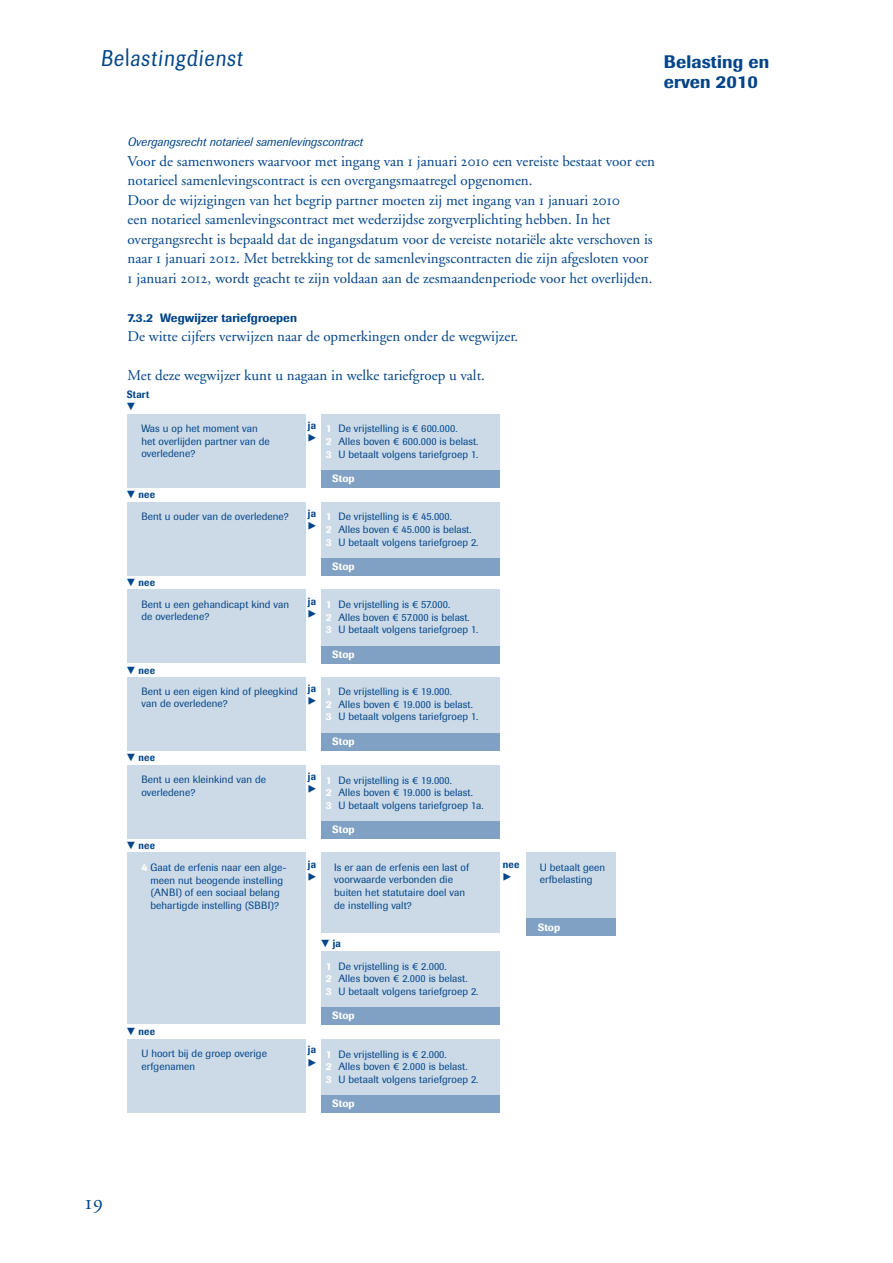
<style>
.page{position:relative;width:893px;height:1263px;background:#fff}
.page>*{position:absolute;margin:0;border:0;box-sizing:border-box;transform-origin:0 0}
.t1{font:22.5px "Belastingdienst";color:#004489}
.t2{font:500 18px/19.5px "Imago";letter-spacing:.01em;color:#004489}
.t3{font:15px/19.5px "Adobe Garamond";color:#004489}
.t4{font:italic 12px "Imago";letter-spacing:.005em;color:#004489}
.t5{font:500 12px "Imago";letter-spacing:.005em;color:#004489}
.t6{font:10.5px/12.6px "Imago";letter-spacing:.005em;color:#004489}
.t7{font:500 10.5px "Imago BQ";letter-spacing:.03em;color:#004489;scale:.9 1}
.t8{font:500 10.5px "Imago";letter-spacing:.005em;color:#fff}
.s1{font-family:"Adobe Garamond Exp"}
.s2{font-weight:500;color:#fff}
.s3{font-family:"Imago BQ"}
</style>
<div class="page">
<div style="left:127px;top:414px;width:178px;height:74px;background:#ccdae7"></div>
<div style="left:127px;top:502px;width:178px;height:74px;background:#ccdae7"></div>
<div style="left:127px;top:589px;width:178px;height:74px;background:#ccdae7"></div>
<div style="left:127px;top:677px;width:178px;height:73px;background:#ccdae7"></div>
<div style="left:127px;top:765px;width:178px;height:74px;background:#ccdae7"></div>
<div style="left:127px;top:1039px;width:178px;height:74px;background:#ccdae7"></div>
<div style="left:127px;top:852px;width:178px;height:172px;background:#ccdae7"></div>
<div style="left:321px;top:414px;width:179px;height:74px;background:#ccdae7"></div>
<div style="left:321px;top:470px;width:179px;height:18px;background:#80a1c4"></div>
<div style="left:321px;top:502px;width:179px;height:74px;background:#ccdae7"></div>
<div style="left:321px;top:558px;width:179px;height:18px;background:#80a1c4"></div>
<div style="left:321px;top:589px;width:179px;height:74px;background:#ccdae7"></div>
<div style="left:321px;top:646px;width:179px;height:17px;background:#80a1c4"></div>
<div style="left:321px;top:677px;width:179px;height:73px;background:#ccdae7"></div>
<div style="left:321px;top:733px;width:179px;height:17px;background:#80a1c4"></div>
<div style="left:321px;top:765px;width:179px;height:74px;background:#ccdae7"></div>
<div style="left:321px;top:821px;width:179px;height:18px;background:#80a1c4"></div>
<div style="left:321px;top:1039px;width:179px;height:74px;background:#ccdae7"></div>
<div style="left:321px;top:1095px;width:179px;height:18px;background:#80a1c4"></div>
<div style="left:321px;top:951px;width:179px;height:74px;background:#ccdae7"></div>
<div style="left:321px;top:1007px;width:179px;height:18px;background:#80a1c4"></div>
<div style="left:321px;top:852px;width:179px;height:81px;background:#ccdae7"></div>
<div style="left:527px;top:852px;width:89px;height:81px;background:#ccdae7"></div>
<div style="left:527px;top:919px;width:89px;height:17px;background:#80a1c4"></div>
<h1 class="t1" style="left:102px;top:44px;width:142px">12345</h1>
<h2 class="t2" style="left:664px;top:52px;width:107px">Belasting en erven 2010</h2>
<p class="t4" style="left:128px;top:135px;width:237px">Overgangsrecht notarieel samenlevingscontract</p>
<p class="t3" style="left:128px;top:152px;width:529px">Voor de samenwoners waarvoor met ingang van <span class="s1">1</span> januari <span class="s1">2010</span> een vereiste bestaat voor een notarieel samenlevingscontract is een overgangsmaatregel opgenomen.<br>Door de wijzigingen van het begrip partner moeten zij met ingang van <span class="s1">1</span> januari <span class="s1">2010<br></span>een notarieel samenlevingscontract met wederzijdse zorgverplichting hebben. In het overgangsrecht is bepaald dat de ingangsdatum voor de vereiste notariële akte verschoven is naar <span class="s1">1</span> januari <span class="s1">2012</span>. Met betrekking tot de samenlevingscontracten die zijn afgesloten voor <span class="s1">1</span> januari <span class="s1">2012,</span> wordt geacht te zijn voldaan aan de zesmaandenperiode voor het overlijden.</p>
<p class="t5" style="left:128px;top:310px;width:171px">7.3.2 Wegwijzer tariefgroepen</p>
<h3 class="t3" style="left:128px;top:327px;width:392px">De witte cijfers verwijzen naar de opmerkingen onder de wegwijzer.</h3>
<h3 class="t3" style="left:128px;top:366px;width:359px">Met deze wegwijzer kunt u nagaan in welke tariefgroep u valt.</h3>
<p class="t7" style="left:127px;top:388px;width:26px">Start</p>
<p class="t6" style="left:141px;top:422px;width:130px">Was u op het moment van het overlijden partner van de overledene?</p>
<p class="t7" style="left:127px;top:488px;width:33px">▼ nee</p>
<p class="t6" style="left:141px;top:510px;width:149px">Bent u ouder van de overledene?</p>
<p class="t7" style="left:127px;top:576px;width:33px">▼ nee</p>
<p class="t6" style="left:141px;top:598px;width:149px">Bent u een gehandicapt kind van de overledene?</p>
<p class="t7" style="left:127px;top:664px;width:33px">▼ nee</p>
<p class="t6" style="left:141px;top:685px;width:158px">Bent u een eigen kind of pleegkind van de overledene?</p>
<p class="t7" style="left:127px;top:751px;width:33px">▼ nee</p>
<p class="t6" style="left:141px;top:773px;width:126px">Bent u een kleinkind van de overledene?</p>
<p class="t7" style="left:127px;top:839px;width:33px">▼ nee</p>
<p class="t6" style="left:141px;top:861px;width:147px;text-align:center"><span class="s2">4</span> Gaat de erfenis naar een alge&shy;meen nut beogende instelling (ANBI) of een sociaal belang behartigde instelling (SBBI)?</p>
<p class="t7" style="left:127px;top:1025px;width:33px">▼ nee</p>
<p class="t6" style="left:141px;top:1047px;width:127px">U hoort bij de groep overige erfgenamen</p>
<p class="t7" style="left:308px;top:419px;width:11px">ja</p>
<p class="t7" style="left:308px;top:507px;width:11px">ja</p>
<p class="t7" style="left:308px;top:594px;width:11px">ja</p>
<p class="t7" style="left:308px;top:682px;width:11px">ja</p>
<p class="t7" style="left:308px;top:770px;width:11px">ja</p>
<p class="t6" style="left:326px;top:422px;width:154px"><span class="s2">1</span> De vrijstelling is <span class="s3">€</span> 600.000.<br><span class="s2">2</span> Alles boven <span class="s3">€</span> 600.000 is belast.<br><span class="s2">3</span> U betaalt volgens tariefgroep 1.</p>
<p class="t8" style="left:332px;top:472px;width:24px">Stop</p>
<p class="t6" style="left:326px;top:510px;width:154px"><span class="s2">1</span> De vrijstelling is <span class="s3">€</span> 45.000.<br><span class="s2">2</span> Alles boven <span class="s3">€</span> 45.000 is belast.<br><span class="s2">3</span> U betaalt volgens tariefgroep 2.</p>
<p class="t8" style="left:332px;top:560px;width:24px">Stop</p>
<p class="t6" style="left:326px;top:598px;width:154px"><span class="s2">1</span> De vrijstelling is <span class="s3">€</span> 57.000.<br><span class="s2">2</span> Alles boven <span class="s3">€</span> 57.000 is belast.<br><span class="s2">3</span> U betaalt volgens tariefgroep 1.</p>
<p class="t8" style="left:332px;top:648px;width:24px">Stop</p>
<p class="t6" style="left:326px;top:685px;width:154px"><span class="s2">1</span> De vrijstelling is <span class="s3">€</span> 19.000.<br><span class="s2">2</span> Alles boven <span class="s3">€</span> 19.000 is belast.<br><span class="s2">3</span> U betaalt volgens tariefgroep 1.</p>
<p class="t8" style="left:332px;top:735px;width:24px">Stop</p>
<p class="t6" style="left:326px;top:774px;width:160px"><span class="s2">1</span> De vrijstelling is <span class="s3">€</span> 19.000.<br><span class="s2">2</span> Alles boven <span class="s3">€</span> 19.000 is belast.<br><span class="s2">3</span> U betaalt volgens tariefgroep 1a.</p>
<p class="t8" style="left:332px;top:823px;width:24px">Stop</p>
<p class="t7" style="left:308px;top:858px;width:11px">ja</p>
<p class="t7" style="left:503px;top:858px;width:20px">nee</p>
<p class="t6" style="left:334px;top:861px;width:136px">Is er aan de erfenis een last of voorwaarde verbonden die buiten het statutaire doel van de instelling valt?</p>
<p class="t6" style="left:540px;top:861px;width:67px">U betaalt geen erfbelasting</p>
<p class="t8" style="left:538px;top:920px;width:24px">Stop</p>
<p class="t7" style="left:321px;top:937px;width:23px">▼ ja</p>
<p class="t7" style="left:308px;top:1043px;width:11px">ja</p>
<p class="t6" style="left:326px;top:960px;width:154px"><span class="s2">1</span> De vrijstelling is <span class="s3">€</span> 2.000.<br><span class="s2">2</span> Alles boven <span class="s3">€</span> 2.000 is belast.<br><span class="s2">3</span> U betaalt volgens tariefgroep 2.</p>
<p class="t8" style="left:332px;top:1009px;width:24px">Stop</p>
<p class="t6" style="left:326px;top:1048px;width:154px"><span class="s2">1</span> De vrijstelling is <span class="s3">€</span> 2.000.<br><span class="s2">2</span> Alles boven <span class="s3">€</span> 2.000 is belast.<br><span class="s2">3</span> U betaalt volgens tariefgroep 2.</p>
<p class="t8" style="left:332px;top:1097px;width:24px">Stop</p>
</div>
